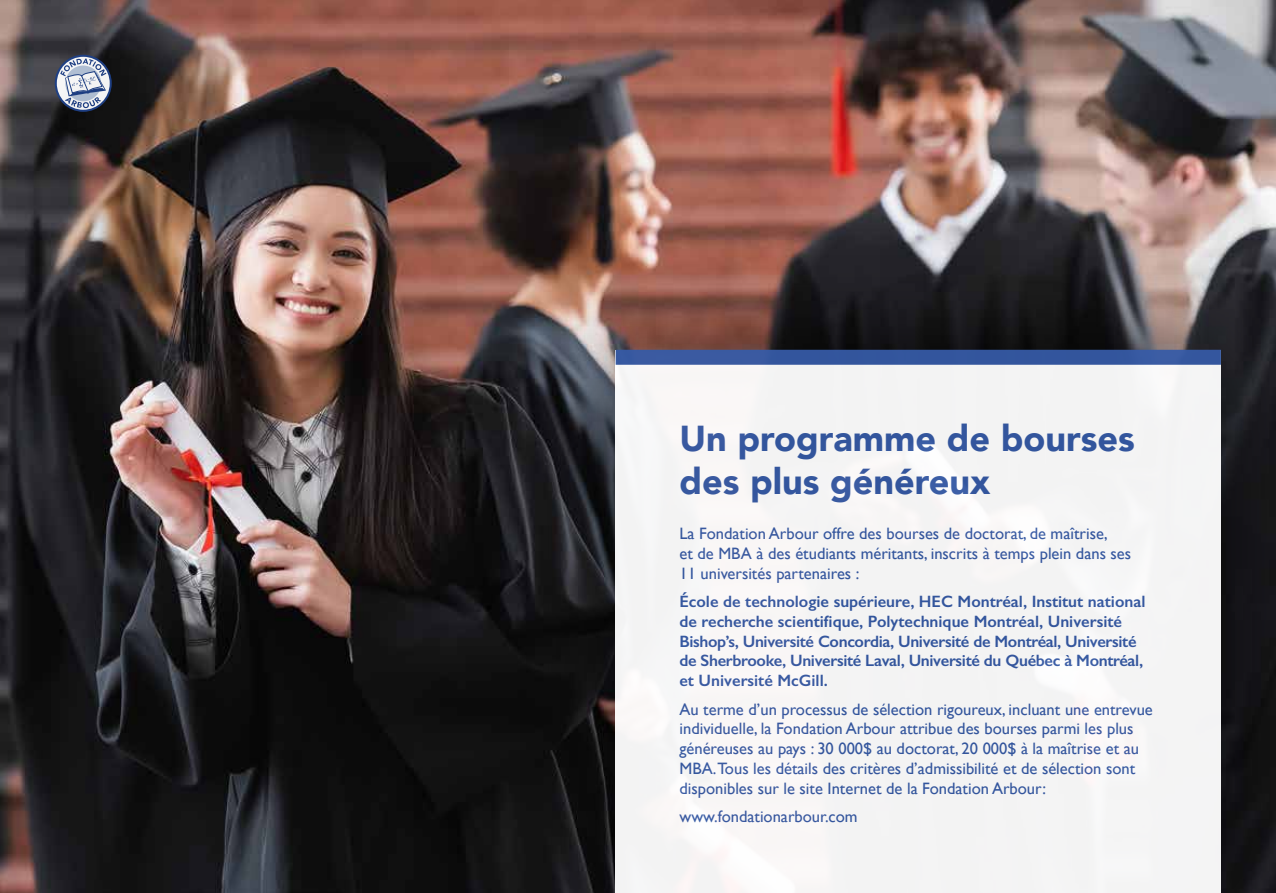
<style>
.page{position:relative;width:1276px;height:893px;background:#fff}
.page>*{position:absolute;margin:0;border:0;box-sizing:border-box;transform-origin:0 0}
.t1{font:900 36px/43.2px "Avenir";color:#3559a4}
.t2{font:16.5px/19.8px "Gill Sans";color:#3559a4}
.t3{font:600 16.5px/19.8px "Gill Sans";color:#3559a4}
</style>
<div class="page">
<img style="left:0;top:0;width:1276px;height:893px">
<div style="left:520px;top:256px;width:756px;height:637px;background:#000;opacity:.75"></div>
<div style="left:615px;top:351px;width:606px;height:542px;background:#f4f4f4"></div>
<svg style="left:55px;top:55px;width:57px;height:57px"></svg>
<div style="left:615px;top:350px;width:606px;height:15px;background:#33569d"></div>
<h1 class="t1" style="left:679px;top:416px;width:457px">Un programme de bourses des plus généreux</h1>
<p class="t2" style="left:679px;top:523px;width:453px">La Fondation Arbour offre des bourses de doctorat, de maîtrise,<br>et de MBA à des étudiants méritants, inscrits à temps plein dans ses<br>11 universités partenaires :</p>
<p class="t3" style="left:679px;top:591px;width:467px">École de technologie supérieure, HEC Montréal, Institut national de recherche scientifique, Polytechnique Montréal, Université Bishop’s, Université Concordia, Université de Montréal, Université de Sherbrooke, Université Laval, Université du Québec à Montréal, et Université McGill.</p>
<p class="t2" style="left:679px;top:699px;width:475px">Au terme d’un processus de sélection rigoureux, incluant une entrevue individuelle, la Fondation Arbour attribue des bourses parmi les plus généreuses au pays : 30 000$ au doctorat, 20 000$ à la maîtrise et au MBA.Tous les détails des critères d’admissibilité et de sélection sont disponibles sur le site Internet de la Fondation Arbour:</p>
<p class="t2" style="left:679px;top:806px;width:180px">www.fondationarbour.com</p>
</div>
